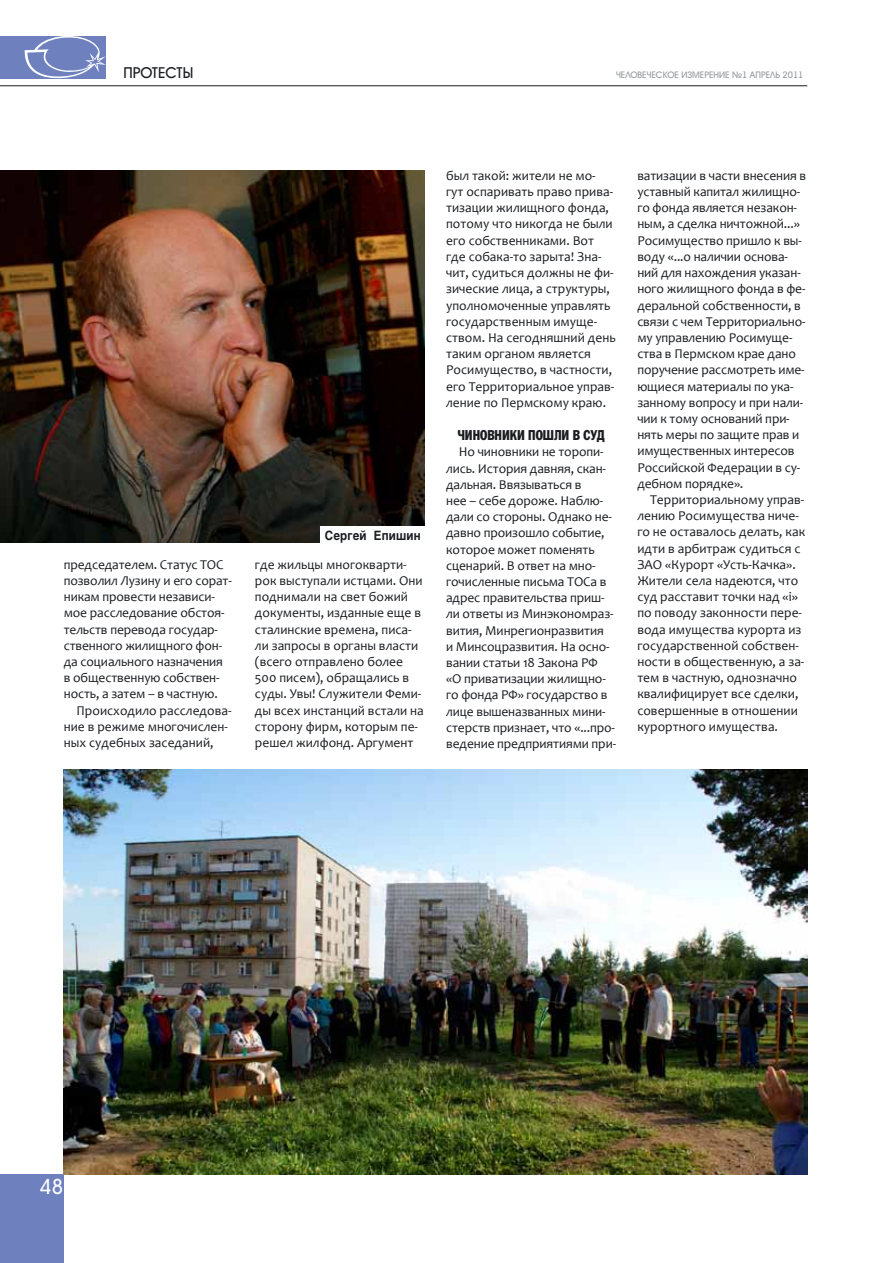
<style>
.page{position:relative;width:893px;height:1263px;background:#fff}
.page>*{position:absolute;margin:0;border:0;box-sizing:border-box;transform-origin:0 0}
.t1{font:21px "ez Avante";color:#fcfefe}
.t2{font:15px "ez Avante";color:#1a1c20}
.t3{font:13.95px "ez Fagot";color:#1a1c20;scale:.9 1}
.t4{font:13.5px/16.2px "Candara";letter-spacing:-.01em;color:#1a1c20}
.t5{font:700 12.75px "ez Helios";letter-spacing:.015em;color:#1a1c20;scale:.9 1}
.t6{font:9px "ez Avante";color:#96989c}
</style>
<div class="page">
<div style="left:0;top:1174px;width:64px;height:89px;background:#6e80be"></div>
<hr style="left:0;top:85px;width:807px;height:1px;background:#1a1c20">
<img style="left:0;top:170px;width:424px;height:373px">
<img style="left:64px;top:769px;width:743px;height:405px">
<div style="left:0;top:36px;width:106px;height:42px;background:#6e80be"></div>
<svg style="left:24px;top:36px;width:82px;height:43px"></svg>
<div style="left:321px;top:526px;width:104px;height:18px;background:#fcfefe"></div>
<p class="t2" style="left:124px;top:64px;width:71px">протесты</p>
<p class="t6" style="left:616px;top:70px;width:189px">человеческое измерение №1 апрель 2011</p>
<p class="t4" style="left:64px;top:556px;width:170px">председателем. Статус ТОС позволил Лузину и его сорат&shy;никам провести независи&shy;мое расследование обстоя&shy;тельств перевода государ&shy;ственного жилищного фон&shy;да социального назначения в общественную собствен&shy;ность, а затем – в частную.</p>
<p class="t4" style="left:64px;top:702px;width:169px;text-indent:13px">Происходило расследова&shy;ние в режиме многочислен&shy;ных судебных заседаний,</p>
<p class="t5" style="left:325px;top:528px;width:108px">Сергей Епишин</p>
<p class="t4" style="left:255px;top:556px;width:170px">где жильцы многокварти&shy;рок выступали истцами. Они поднимали на свет божий документы, изданные еще в сталинские времена, писа&shy;ли запросы в органы власти (всего отправлено более<br>500 писем), обращались в суды. Увы! Служители Феми&shy;ды всех инстанций встали на сторону фирм, которым пе&shy;решел жилфонд. Аргумент</p>
<p class="t4" style="left:446px;top:167px;width:171px">был такой: жители не мо&shy;гут оспаривать право прива&shy;тизации жилищного фонда, потому что никогда не были его собственниками. Вот где собака-то зарыта! Зна&shy;чит, судиться должны не фи&shy;зические лица, а структуры, уполномоченные управлять государственным имуще&shy;ством. На сегодняшний день таким органом является<br>Росимущество, в частности, его Территориальное управ&shy;ление по Пермскому краю.</p>
<p class="t3" style="left:457px;top:427px;width:165px">Чи новники пошли в суд</p>
<p class="t4" style="left:446px;top:444px;width:171px;text-indent:13px">Но чиновники не торопи&shy;лись. История давняя, скан&shy;дальная. Ввязываться в<br>нее – себе дороже. Наблю&shy;дали со стороны. Однако не&shy;давно произошло событие, которое может поменять сценарий. В ответ на мно&shy;гочисленные письма ТОСа в адрес правительства приш&shy;ли ответы из Минэкономраз&shy;вития, Минрегионразвития<br>и Минсоцразвития. На осно&shy;вании статьи 18 Закона РФ «О приватизации жилищно&shy;го фонда РФ» государство в лице вышеназванных мини&shy;стерств признает, что «...про&shy;ведение предприятиями при-</p>
<p class="t4" style="left:637px;top:167px;width:170px">ватизации в части внесения в уставный капитал жилищно&shy;го фонда является незакон&shy;ным, а сделка ничтожной...»<br>Росимущество пришло к вы&shy;воду «...о наличии основа&shy;ний для нахождения указан&shy;ного жилищного фонда в фе&shy;деральной собственности, в связи с чем Территориально&shy;му управлению Росимуще&shy;ства в Пермском крае дано поручение рассмотреть име&shy;ющиеся материалы по ука&shy;занному вопросу и при нали&shy;чии к тому оснований при&shy;нять меры по защите прав и имущественных интересов<br>Российской Федерации в су&shy;дебном порядке».</p>
<p class="t4" style="left:637px;top:491px;width:170px;text-indent:13px">Территориальному управ&shy;лению Росимущества ниче&shy;го не оставалось делать, как идти в арбитраж судиться с<br>ЗАО «Курорт «Усть-Качка».<br>Жители села надеются, что суд расставит точки над «i» по поводу законности пере&shy;вода имущества курорта из государственной собствен&shy;ности в общественную, а за&shy;тем в частную, однозначно квалифицирует все сделки, совершенные в отношении курортного имущества.</p>
<h1 class="t1" style="left:40px;top:1174px;width:26px">48</h1>
</div>
